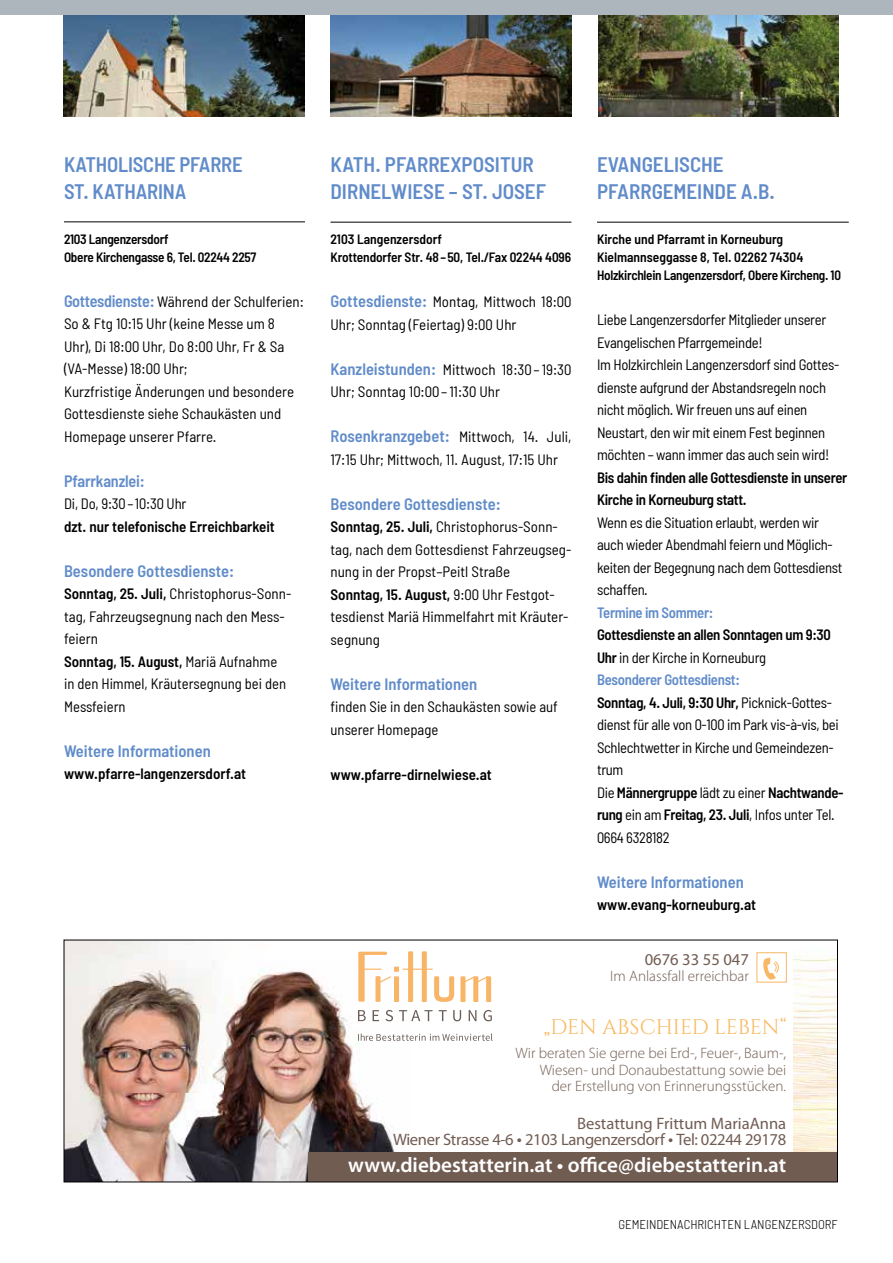
<style>
.page{position:relative;width:893px;height:1263px;background:#fff}
.page>*{position:absolute;margin:0;border:0;box-sizing:border-box;transform-origin:0 0}
.t1{font:600 21.15px "Myriad Pro";color:#fff}
.t2{font:21.15px "Cinzel";letter-spacing:-.01em;color:#f8ba62}
.t3{font:600 semi-condensed 21px/27px "Barlow";color:#618cc9}
.t4{font:16.65px/16.6px "Myriad Pro";letter-spacing:-.02em;color:#715c52;text-align:right}
.t5{font:16.65px "Myriad Pro";color:#715c52}
.t6{font:600 semi-condensed 16.5px "Barlow";color:#618cc9}
.t7{font:semi-condensed 15px/22.5px "Barlow";letter-spacing:-.01em;color:#000}
.t8{font:600 semi-condensed 15px/22.5px "Barlow";letter-spacing:-.005em;color:#000}
.t9{font:300 15px/16.6px "Myriad Pro";color:#715c52;text-align:right}
.t10{font:600 semi-condensed 15px "Barlow";letter-spacing:-.02em;color:#618cc9}
.t11{font:600 semi-condensed 13.5px/18px "Barlow";letter-spacing:-.015em;color:#000}
.t12{font:300 semi-condensed 12.75px "Barlow";color:#000}
.s1{font-weight:600;font-size:16.5px;color:#618cc9}
.s2{font-weight:600}
.s3{font-weight:600;color:#618cc9}
.s4{font-size:18.15px}
</style>
<div class="page">
<img style="left:330px;top:15px;width:241px;height:102px">
<img style="left:64px;top:15px;width:241px;height:102px">
<hr style="left:64px;top:222px;width:241px;height:1px;background:#000">
<hr style="left:330px;top:222px;width:241px;height:1px;background:#000">
<hr style="left:597px;top:222px;width:252px;height:1px;background:#000">
<img style="left:126px;top:969px;width:284px;height:211px">
<svg style="left:358px;top:1010px;width:134px;height:11px"></svg>
<div style="left:473px;top:976px;width:5px;height:26px;background:#f9b567"></div>
<div style="left:408px;top:951px;width:5px;height:51px;background:#f9b567"></div>
<div style="left:422px;top:951px;width:5px;height:51px;background:#f9b567"></div>
<svg style="left:434px;top:976px;width:20px;height:26px"></svg>
<hr style="left:403px;top:968px;width:30px;height:2px;background:#f9b567">
<svg style="left:358px;top:952px;width:41px;height:50px"></svg>
<svg style="left:465px;top:976px;width:21px;height:8px"></svg>
<div style="left:460px;top:976px;width:5px;height:26px;background:#f9b567"></div>
<div style="left:486px;top:976px;width:5px;height:26px;background:#f9b567"></div>
<svg style="left:358px;top:1033px;width:135px;height:8px"></svg>
<img style="left:793px;top:957px;width:43px;height:196px">
<div style="left:308px;top:1153px;width:529px;height:29px;background:#715c52"></div>
<svg style="left:763px;top:958px;width:16px;height:22px"></svg>
<div style="left:756px;top:952px;width:31px;height:31px;border:1px solid #f9b667"></div>
<img style="left:66px;top:942px;width:155px;height:44px">
<img style="left:66px;top:986px;width:60px;height:194px">
<div style="left:64px;top:940px;width:774px;height:242px;border:1px solid #000"></div>
<img style="left:598px;top:15px;width:241px;height:102px">
<div style="left:0;top:0;width:893px;height:15px;background:#adb6bc"></div>
<h2 class="t3" style="left:64px;top:150px;width:180px">KATHOLISCHE PFARRE<br>ST. KATHARINA</h2>
<p class="t11" style="left:64px;top:230px;width:194px">2103 Langenzersdorf<br>Obere Kirchengasse 6, Tel. 02244 2257</p>
<p class="t7" style="left:64px;top:290px;width:241px"><span class="s1">Gottesdienste:</span> Während der Schulferien:<br>So &amp; Ftg 10:15 Uhr (keine Messe um 8<br>Uhr), Di 18:00 Uhr, Do 8:00 Uhr, Fr &amp; Sa (VA-Messe) 18:00 Uhr;<br>Kurzfristige Änderungen und besondere Gottesdienste siehe Schaukästen und Homepage unserer Pfarre.</p>
<p class="t6" style="left:64px;top:471px;width:82px">Pfarrkanzlei:</p>
<p class="t7" style="left:64px;top:492px;width:124px">Di, Do, 9:30– 10:30 Uhr</p>
<p class="t8" style="left:64px;top:515px;width:212px">dzt. nur telefonische Erreichbarkeit</p>
<p class="t6" style="left:64px;top:561px;width:172px">Besondere Gottesdienste:</p>
<p class="t7" style="left:64px;top:582px;width:229px"><span class="s2">Sonntag, 25. Juli,</span> Christophorus-Sonn&shy;tag, Fahrzeugsegnung nach den Mess&shy;feiern<br><span class="s2">Sonntag, 15. August,</span> Mariä Aufnahme<br>in den Himmel, Kräutersegnung bei den<br>Messfeiern</p>
<p class="t6" style="left:64px;top:741px;width:148px">Weitere Informationen</p>
<p class="t8" style="left:64px;top:762px;width:184px">www.pfarre-langenzersdorf.at</p>
<h2 class="t3" style="left:330px;top:151px;width:217px">KATH. PFARREXPOSITUR<br>DIRNELWIESE – ST. JOSEF</h2>
<p class="t11" style="left:330px;top:230px;width:242px">2103 Langenzersdorf<br>Krottendorfer Str. 48–50, Tel./Fax 02244 4096</p>
<p class="t7" style="left:330px;top:290px;width:242px"><span class="s1">Gottesdienste:</span> Montag, Mittwoch 18:00<br>Uhr; Sonntag (Feiertag) 9:00 Uhr</p>
<p class="t7" style="left:330px;top:358px;width:242px"><span class="s1">Kanzleistunden:</span> Mittwoch 18:30 – 19:30<br>Uhr; Sonntag 10:00 – 11:30 Uhr</p>
<p class="t7" style="left:330px;top:425px;width:242px"><span class="s1">Rosenkranzgebet:</span> Mittwoch, 14. Juli,<br>17:15 Uhr; Mittwoch, 11. August, 17:15 Uhr</p>
<p class="t6" style="left:330px;top:493px;width:172px">Besondere Gottesdienste:</p>
<p class="t7" style="left:330px;top:515px;width:242px"><span class="s2">Sonntag, 25. Juli,</span> Christophorus-Sonn&shy;tag, nach dem Gottesdienst Fahrzeugseg&shy;nung in der Propst–Peitl Straße<br><span class="s2">Sonntag, 15. August,</span> 9:00 Uhr Festgot&shy;tesdienst Mariä Himmelfahrt mit Kräuter&shy;segnung</p>
<p class="t6" style="left:330px;top:673px;width:148px">Weitere Informationen</p>
<p class="t7" style="left:330px;top:695px;width:229px">finden Sie in den Schaukästen sowie auf unserer Homepage</p>
<p class="t8" style="left:330px;top:763px;width:163px">www.pfarre-dirnelwiese.at</p>
<h2 class="t3" style="left:597px;top:151px;width:179px">EVANGELISCHE<br>PFARRGEMEINDE A.B.</h2>
<p class="t11" style="left:597px;top:230px;width:245px">Kirche und Pfarramt in Korneuburg<br>Kielmannseggasse 8, Tel. 02262 74304<br>Holzkirchlein Langenzersdorf, Obere Kircheng. 10</p>
<p class="t7" style="left:597px;top:308px;width:244px">Liebe Langenzersdorfer Mitglieder unserer Evangelischen Pfarrgemeinde!<br>Im Holzkirchlein Langenzersdorf sind Gottes&shy;dienste aufgrund der Abstandsregeln noch nicht möglich. Wir freuen uns auf einen Neustart, den wir mit einem Fest beginnen möchten – wann immer das auch sein wird!</p>
<p class="t8" style="left:597px;top:466px;width:252px">Bis dahin finden alle Gottesdienste in unserer<br>Kirche in Korneuburg statt.</p>
<p class="t7" style="left:597px;top:511px;width:247px">Wenn es die Situation erlaubt, werden wir auch wieder Abendmahl feiern und Möglich&shy;keiten der Begegnung nach dem Gottesdienst schaffen.</p>
<p class="t10" style="left:597px;top:603px;width:118px">Termine im Sommer:</p>
<p class="t7" style="left:597px;top:623px;width:248px"><span class="s2">Gottesdienste an allen Sonntagen um 9:30<br>Uhr</span> in der Kirche in Korneuburg<br><span class="s3">Besonderer Gottesdienst:<br></span><span class="s2">Sonntag, 4. Juli, 9:30 Uhr,</span> Picknick-Gottes&shy;dienst für alle von 0-100 im Park vis-à-vis, bei Schlechtwetter in Kirche und Gemeindezen&shy;trum<br>Die <span class="s2">Männergruppe</span> lädt zu einer <span class="s2">Nachtwande&shy;rung</span> ein am <span class="s2">Freitag, 23. Juli</span>, Infos unter Tel.<br>0664 6328182</p>
<p class="t6" style="left:597px;top:871px;width:148px">Weitere Informationen</p>
<p class="t8" style="left:597px;top:893px;width:161px">www.evang-korneuburg.at</p>
<p class="t5" style="left:645px;top:949px;width:106px">0676 33 55 047</p>
<p class="t9" style="left:610px;top:968px;width:140px">Im Anlassfall erreichbar</p>
<h1 class="t2" style="left:543px;top:1014px;width:245px">„DEN ABSCHIED LEBEN“</h1>
<p class="t9" style="left:516px;top:1045px;width:272px">Wir beraten Sie gerne bei Erd-, Feuer-, Baum-,<br>Wiesen- und Donaubestattung sowie bei<br>der Erstellung von Erinnerungsstücken.</p>
<p class="t4" style="left:393px;top:1114px;width:395px">Bestattung Frittum MariaAnna<br>Wiener Strasse 4-6 <span class="s4">•</span> 2103 Langenzersdorf <span class="s4">•</span> Tel: 02244 29178</p>
<h1 class="t1" style="left:348px;top:1152px;width:439px">www.diebestatterin.at • office@diebestatterin.at</h1>
<p class="t12" style="left:618px;top:1216px;width:221px">GEMEINDENACHRICHTEN LANGENZERSDORF</p>
</div>
